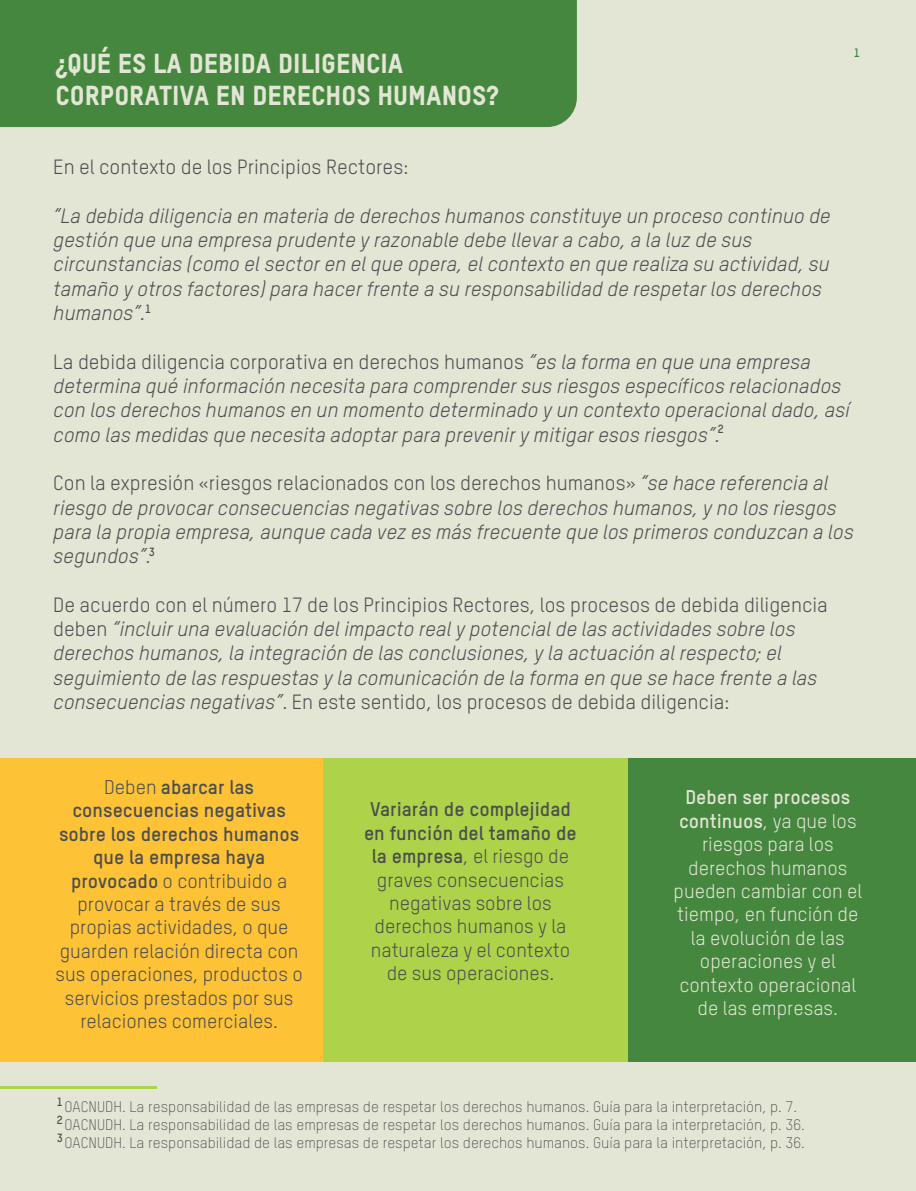
<style>
.page{position:relative;width:916px;height:1191px;background:#fff}
.page>*{position:absolute;margin:0;border:0;box-sizing:border-box;transform-origin:0 0}
.t1{font:27px/32.4px "Oxfam TSTARPRO Headline";color:#e3e5d5}
.t2{font:italic 20.25px/24.3px "Oxfam TSTARPRO";color:#4b4e4f}
.t3{font:20.25px "Oxfam TSTARPRO";color:#4b4e4f}
.t4{font:19.5px/23.4px "Oxfam TSTARPRO";color:#4b4e4f;text-align:center}
.t5{font:19.5px/23.4px "Oxfam TSTARPRO";color:#e3e5d5;text-align:center}
.t6{font:300 15px/18px "Oxfam TSTARPRO";color:#4b4e4f}
.t7{font:700 12px "Oxfam TSTARPRO";color:#45873e}
.t8{font:700 11.7px/18px "Oxfam TSTARPRO";color:#4b4e4f;text-align:justify}
.s1{font-style:normal}
.s2{font-weight:700}
</style>
<div class="page">
<div style="left:0;top:0;width:915px;height:1191px;background:#e3e5d5"></div>
<div style="left:0;top:0;width:576px;height:127px;background:#45873e"></div>
<hr style="left:0;top:1086px;width:157px;height:3px;background:#aed24a">
<div style="left:0;top:758px;width:323px;height:304px;background:#fec236"></div>
<div style="left:323px;top:758px;width:305px;height:304px;background:#aed24a"></div>
<div style="left:628px;top:758px;width:287px;height:304px;background:#45873e"></div>
<h1 class="t1" style="left:55px;top:46px;width:445px">¿QUÉ ES LA DEBIDA DILIGENCIA<br>CORPORATIVA EN DERECHOS HUMANOS?</h1>
<p class="t7" style="left:853px;top:46px;width:8px">1</p>
<p class="t3" style="left:53px;top:155px;width:356px">En el contexto de los Principios Rectores:</p>
<p class="t2" style="left:53px;top:203px;width:778px">“La debida diligencia en materia de derechos humanos constituye un proceso continuo de gestión que una empresa prudente y razonable debe llevar a cabo, a la luz de sus circunstancias (como el sector en el que opera, el contexto en que realiza su actividad, su tamaño y otros factores) para hacer frente a su responsabilidad de respetar los derechos humanos”.</p>
<p class="t2" style="left:53px;top:349px;width:797px"><span class="s1">La debida diligencia corporativa en derechos humanos</span> “es la forma en que una empresa determina qué información necesita para comprender sus riesgos específicos relacionados con los derechos humanos en un momento determinado y un contexto operacional dado, así como las medidas que necesita adoptar para prevenir y mitigar esos riesgos”.</p>
<p class="t2" style="left:53px;top:471px;width:801px"><span class="s1">Con la expresión «riesgos relacionados con los derechos humanos»</span> “se hace referencia al riesgo de provocar consecuencias negativas sobre los derechos humanos, y no los riesgos para la propia empresa, aunque cada vez es más frecuente que los primeros conduzcan a los segundos”.</p>
<p class="t2" style="left:53px;top:592px;width:775px"><span class="s1">De acuerdo con el número 17 de los Principios Rectores, los procesos de debida diligencia deben</span> “incluir una evaluación del impacto real y potencial de las actividades sobre los derechos humanos, la integración de las conclusiones, y la actuación al respecto; el seguimiento de las respuestas y la comunicación de la forma en que se hace frente a las consecuencias negativas”<span class="s1">. En este sentido, los procesos de debida diligencia:</span></p>
<p class="t8" style="left:145px;top:299px;width:8px">1</p>
<p class="t8" style="left:717px;top:420px;width:7px">2</p>
<p class="t8" style="left:149px;top:543px;width:8px">3</p>
<p class="t4" style="left:55px;top:775px;width:248px">Deben <span class="s2">abarcar las consecuencias negativas sobre los derechos humanos que la empresa haya provocado</span> o contribuido a provocar a través de sus propias actividades, o que guarden relación directa con sus operaciones, productos o servicios prestados por sus relaciones comerciales.</p>
<p class="t4" style="left:364px;top:797px;width:214px"><span class="s2">Variarán de complejidad en función del tamaño de la empresa</span>, el riesgo de graves consecuencias negativas sobre los derechos humanos y la naturaleza y el contexto de sus operaciones.</p>
<p class="t5" style="left:673px;top:785px;width:190px"><span class="s2">Deben ser procesos continuos</span>, ya que los riesgos para los derechos humanos pueden cambiar con el tiempo, en función de la evolución de las operaciones y el contexto operacional de las empresas.</p>
<p class="t8" style="left:57px;top:1092px;width:8px">1<br>2<br>3</p>
<p class="t6" style="left:64px;top:1098px;width:741px">OACNUDH. La responsabilidad de las empresas de respetar los derechos humanos. Guía para la interpretación, p. 7.<br>OACNUDH. La responsabilidad de las empresas de respetar los derechos humanos. Guía para la interpretación, p. 36.<br>OACNUDH. La responsabilidad de las empresas de respetar los derechos humanos. Guía para la interpretación, p. 36.</p>
</div>
